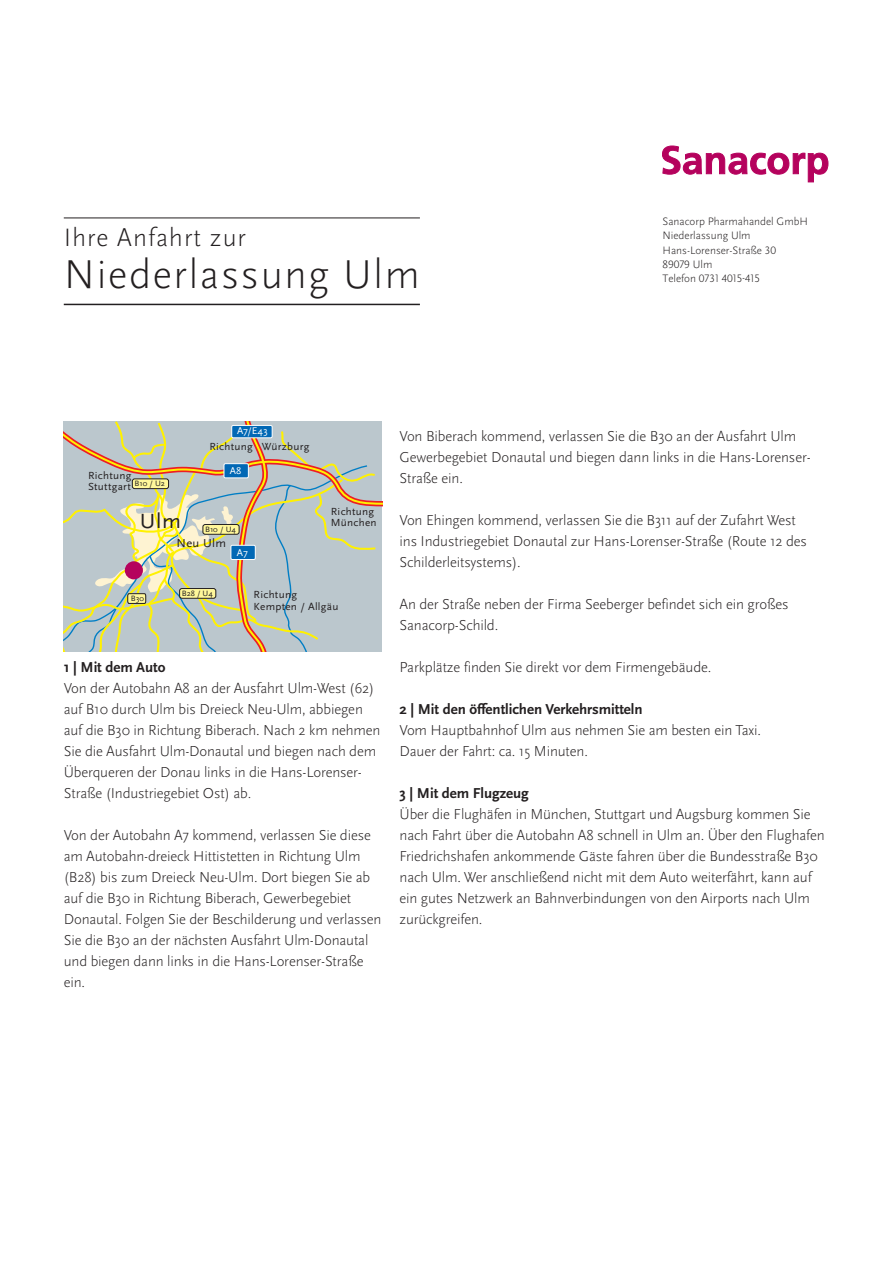
<style>
.page{position:relative;width:893px;height:1263px;background:#fff}
.page>*{position:absolute;margin:0;border:0;box-sizing:border-box;transform-origin:0 0}
.Head_Teil2_groß_28{font:300 42px "Scala Sans OT";letter-spacing:.04em;color:#231f20}
.Head_Teil2_groß_28-2{font:300 26.25px "Scala Sans OT";letter-spacing:.04em;color:#231f20}
.t1{font:21.45px "Scala Sans OT";color:#231f20;scale:1.04 1}
.Fließtext{font:300 15px/21px "Scala Sans OT";letter-spacing:-.01em;color:#231f20}
.t2{font:700 15px "Scala Sans OT";letter-spacing:-.005em;color:#231f20}
.t3{font:12.15px "Scala Sans OT";letter-spacing:.025em;color:#231f20;scale:1.04 1}
.t4{font:300 11.25px/14.2px "Scala Sans OT";color:#231f20}
.t5{font:10.8px/11.4px "Scala Sans OT";letter-spacing:.025em;color:#231f20;scale:1.04 1}
.t6{font:10.05px "Scala Sans OT";color:#fff;scale:1.04 1}
.t7{font:8.1px "Scala Sans OT";color:#231f20;scale:1.04 1}
</style>
<div class="page">
<svg style="left:662px;top:146px;width:166px;height:36px"></svg>
<svg style="left:64px;top:421px;width:318px;height:230px;background:#bfc5ba"></svg>
<div style="left:125px;top:561px;width:18px;height:18px;background:#b5025d;border-radius:50%"></div>
<hr style="left:64px;top:218px;width:356px;height:1px;background:#231f20">
<hr style="left:64px;top:304px;width:356px;height:1px;background:#231f20">
<p class="Head_Teil2_groß_28-2" style="left:64px;top:224px;width:184px">Ihre Anfahrt zur</p>
<p class="Head_Teil2_groß_28" style="left:64px;top:252px;width:357px">Niederlassung Ulm</p>
<p class="t4" style="left:662px;top:215px;width:147px">Sanacorp Pharmahandel GmbH</p>
<p class="t4" style="left:662px;top:229px;width:115px">Niederlassung Ulm<br>Hans-Lorenser-Straße 30<br>89079 Ulm<br>Telefon 0731 4015-415</p>
<p class="t5" style="left:88px;top:470px;width:43px">Richtung<br>Stuttgart</p>
<p class="t7" style="left:135px;top:479px;width:31px">B10 / U2</p>
<p class="t6" style="left:237px;top:426px;width:31px">A7/E43</p>
<p class="t6" style="left:230px;top:465px;width:13px">A8</p>
<p class="t5" style="left:209px;top:441px;width:98px">Richtung Würzburg</p>
<p class="t1" style="left:140px;top:510px;width:41px">Ulm</p>
<p class="t3" style="left:176px;top:537px;width:49px">Neu Ulm</p>
<p class="t7" style="left:205px;top:525px;width:31px">B10 / U4</p>
<p class="t6" style="left:237px;top:547px;width:12px">A7</p>
<p class="t5" style="left:331px;top:506px;width:46px">Richtung<br>München</p>
<p class="t7" style="left:131px;top:594px;width:14px">B30</p>
<p class="t7" style="left:182px;top:589px;width:31px">B28 / U4</p>
<p class="t5" style="left:254px;top:589px;width:83px">Richtung<br>Kempten / Allgäu</p>
<p class="t2" style="left:64px;top:659px;width:103px">1 | Mit dem Auto</p>
<p class="Fließtext" style="left:64px;top:678px;width:318px">Von der Autobahn A8 an der Ausfahrt Ulm-West (62) auf B10 durch Ulm bis Dreieck Neu-Ulm, abbiegen auf die B30 in Richtung Biberach. Nach 2 km nehmen Sie die Ausfahrt Ulm-Donautal und biegen nach dem Überqueren der Donau links in die Hans-Lorenser-Straße (Industriegebiet Ost) ab.</p>
<p class="Fließtext" style="left:64px;top:825px;width:319px">Von der Autobahn A7 kommend, verlassen Sie diese am Autobahn-dreieck Hittistetten in Richtung Ulm (B28) bis zum Dreieck Neu-Ulm. Dort biegen Sie ab auf die B30 in Richtung Biberach, Gewerbegebiet Donautal. Folgen Sie der Beschilderung und verlassen Sie die B30 an der nächsten Ausfahrt Ulm-Donautal und biegen dann links in die Hans-Lorenser-Straße ein.</p>
<p class="Fließtext" style="left:400px;top:426px;width:413px">Von Biberach kommend, verlassen Sie die B30 an der Ausfahrt Ulm<br>Gewerbegebiet Donautal und biegen dann links in die Hans-Lorenser-<br>Straße ein.</p>
<p class="Fließtext" style="left:400px;top:510px;width:409px">Von Ehingen kommend, verlassen Sie die B311 auf der Zufahrt West ins Industriegebiet Donautal zur Hans-Lorenser-Straße (Route 12 des<br>Schilderleitsystems).</p>
<p class="Fließtext" style="left:400px;top:594px;width:391px">An der Straße neben der Firma Seeberger befindet sich ein großes<br>Sanacorp-Schild.</p>
<p class="Fließtext" style="left:400px;top:657px;width:313px">Parkplätze finden Sie direkt vor dem Firmengebäude.</p>
<p class="t2" style="left:400px;top:701px;width:245px">2 | Mit den öffentlichen Verkehrsmitteln</p>
<p class="Fließtext" style="left:400px;top:720px;width:363px">Vom Hauptbahnhof Ulm aus nehmen Sie am besten ein Taxi.</p>
<p class="Fließtext" style="left:400px;top:741px;width:190px">Dauer der Fahrt: ca. 15 Minuten.</p>
<p class="t2" style="left:400px;top:785px;width:131px">3 | Mit dem Flugzeug</p>
<p class="Fließtext" style="left:400px;top:804px;width:427px">Über die Flughäfen in München, Stuttgart und Augsburg kommen Sie nach Fahrt über die Autobahn A8 schnell in Ulm an. Über den Flughafen Friedrichshafen ankommende Gäste fahren über die Bundesstraße B30 nach Ulm. Wer anschließend nicht mit dem Auto weiterfährt, kann auf ein gutes Netzwerk an Bahnverbindungen von den Airports nach Ulm zurückgreifen.</p>
</div>
